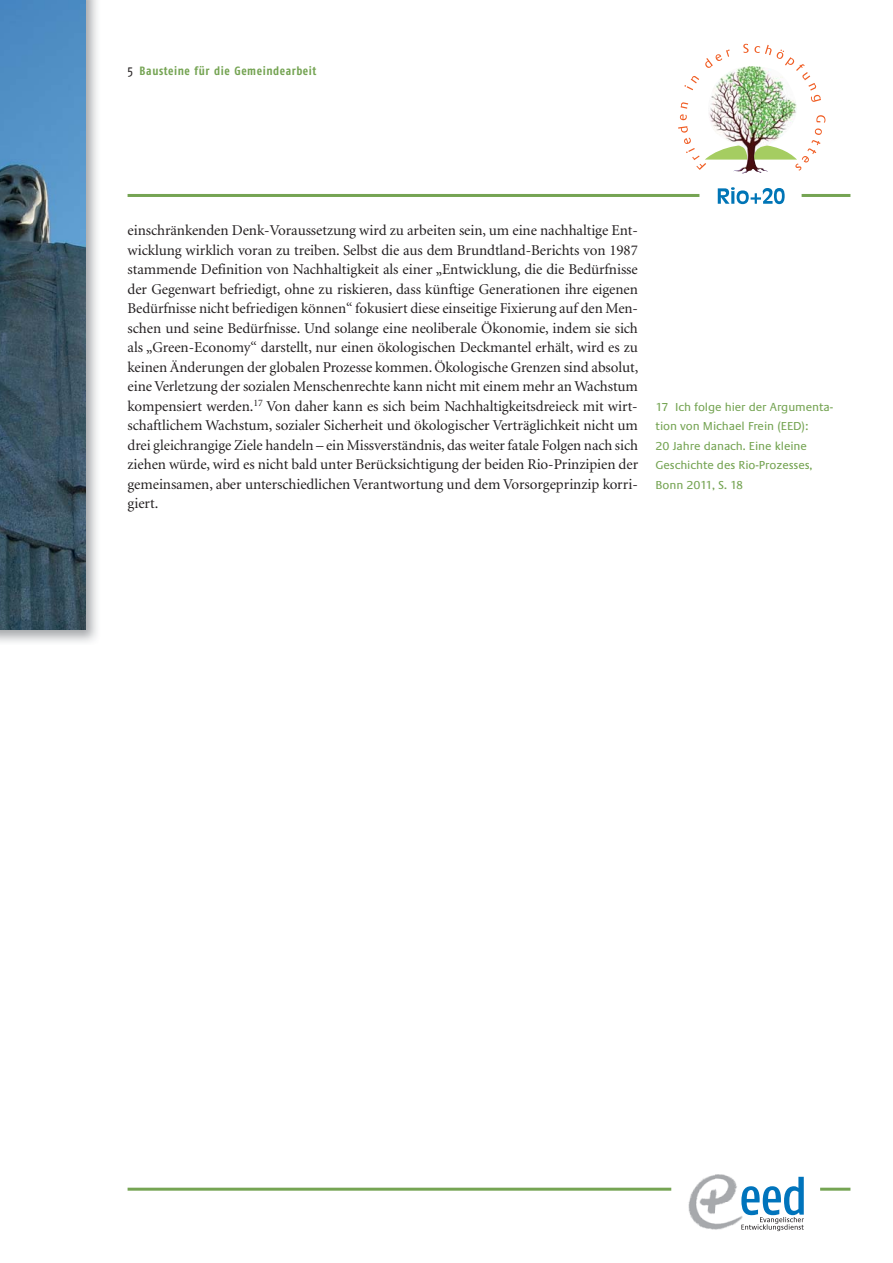
<style>
.page{position:relative;width:893px;height:1263px;background:#fff}
.page>*{position:absolute;margin:0;border:0;box-sizing:border-box;transform-origin:0 0}
.t1{font:15px/19.5px "Minion";letter-spacing:-.005em;color:#231f20;text-align:justify}
.t2{font:12px/19.5px "Praxis EF";letter-spacing:-.005em;color:#75a453}
.t3{font:700 12px "Fago Co";letter-spacing:.05em;color:#75a453}
.s1{font-weight:400;font-size:13.5px;color:#231f20}
</style>
<div class="page">
<img style="left:0;top:0;width:97px;height:642px">
<img style="left:0;top:0;width:85px;height:629px">
<img style="left:688px;top:1174px;width:53px;height:56px">
<svg style="left:741px;top:1177px;width:63px;height:54px"></svg>
<hr style="left:128px;top:1188px;width:543px;height:3px;background:#75a453">
<hr style="left:820px;top:1188px;width:30px;height:3px;background:#75a453">
<svg style="left:718px;top:187px;width:67px;height:17px"></svg>
<img style="left:678px;top:44px;width:147px;height:127px">
<hr style="left:128px;top:194px;width:571px;height:3px;background:#75a453">
<hr style="left:802px;top:194px;width:48px;height:3px;background:#75a453">
<p class="t3" style="left:128px;top:65px;width:190px"><span class="s1">5</span> Bausteine für die Gemeindearbeit</p>
<p class="t1" style="left:128px;top:222px;width:512px">einschränkenden Denk-Voraussetzung wird zu arbeiten sein, um eine nachhaltige Ent&shy;wicklung wirklich voran zu treiben. Selbst die aus dem Brundtland-Berichts von 1987 stammende Definition von Nachhaltigkeit als einer „Entwicklung, die die Bedürfnisse der Gegenwart befriedigt, ohne zu riskieren, dass künftige Generationen ihre eigenen Bedürfnisse nicht befriedigen können“ fokusiert diese einseitige Fixierung auf den Men&shy;schen und seine Bedürfnisse. Und solange eine neoliberale Ökonomie, indem sie sich als „Green-Economy“ darstellt, nur einen ökologischen Deckmantel erhält, wird es zu keinen Änderungen der globalen Prozesse kommen. Ökologische Grenzen sind absolut, eine Verletzung der sozialen Menschenrechte kann nicht mit einem mehr an Wachstum kompensiert werden.<sup>17</sup> Von daher kann es sich beim Nachhaltigkeitsdreieck mit wirt&shy;schaftlichem Wachstum, sozialer Sicherheit und ökologischer Verträglichkeit nicht um drei gleichrangige Ziele handeln – ein Missverständnis, das weiter fatale Folgen nach sich ziehen würde, wird es nicht bald unter Berücksichtigung der beiden Rio-Prinzipien der gemeinsamen, aber unterschiedlichen Verantwortung und dem Vorsorgeprinzip korri&shy;giert.</p>
<p class="t2" style="left:656px;top:398px;width:179px">17 Ich folge hier der Argumenta&shy;tion von Michael Frein (EED):<br>20 Jahre danach. Eine kleine<br>Geschichte des Rio-Prozesses,<br>Bonn 2011, S. 18</p>
</div>
